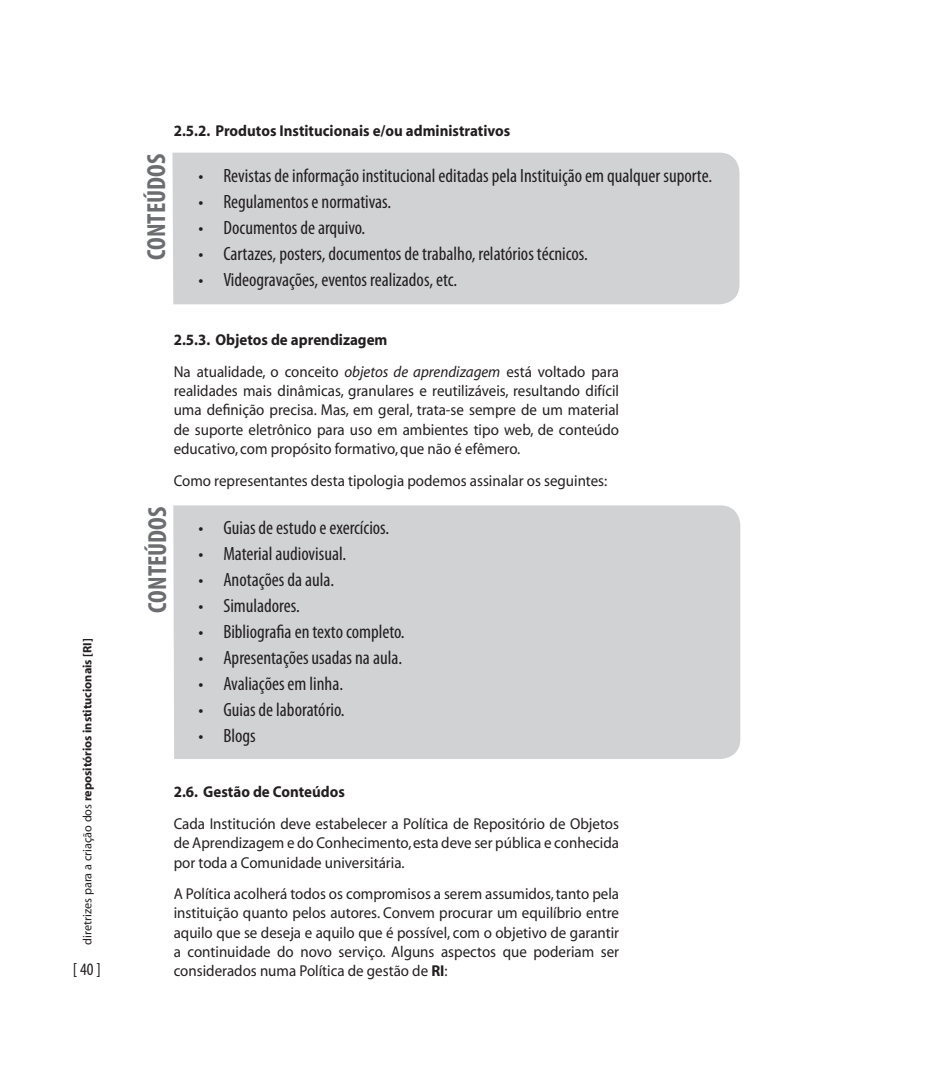
<style>
.page{position:relative;width:943px;height:1092px;background:#fff}
.page>*{position:absolute;margin:0;border:0;box-sizing:border-box;transform-origin:0 0}
.t1{font:700 condensed 26.25px "Myriad Pro";color:#6c6d70}
.t2{font:condensed 19.25px "Myriad Pro";color:#231f20}
.t3{font:condensed 17.5px "Myriad Pro";color:#231f20}
.t4{font:15.75px/19.2px "Myriad";color:#231f20;text-align:justify;scale:.95 1}
.t5{font:700 15.75px "Myriad";color:#231f20;scale:.95 1}
.t6{font:700 12.25px "Myriad";color:#231f20}
.s1{font-weight:400}
.s2{font-weight:700}
.s3{font-style:italic}
</style>
<div class="page">
<div style="left:173px;top:505px;width:567px;height:254px;background:#d1d2d4"></div>
<div style="left:172px;top:153px;width:567px;height:151px;background:#d1d2d4"></div>
<p class="t6" style="left:81px;top:944px;width:308px;rotate:-90deg"><span class="s1">diretrizes para a criação dos</span> repositórios institucionais [RI]</p>
<p class="t3" style="left:73px;top:958px;width:29px">[ 40]</p>
<h1 class="t1" style="left:140px;top:260px;width:107px;rotate:-90deg">CONTEÚDOS</h1>
<p class="t5" style="left:174px;top:122px;width:356px">2.5.2. Produtos Institucionais e/ou administrativos</p>
<p class="t2" style="left:198px;top:164px;width:515px">• Revistas de informação institucional editadas pela Instituição em qualquer suporte.</p>
<p class="t2" style="left:198px;top:190px;width:194px">• Regulamentos e normativas.</p>
<p class="t2" style="left:198px;top:216px;width:168px">• Documentos de arquivo.</p>
<p class="t2" style="left:198px;top:242px;width:391px">• Cartazes, posters, documentos de trabalho, relatórios técnicos.</p>
<p class="t2" style="left:198px;top:268px;width:260px">• Videogravações, eventos realizados, etc.</p>
<p class="t4" style="left:174px;top:325px;width:470px;line-height:31.7px"><span class="s2">2.5.3. Objetos de aprendizagem<br></span>Na atualidade, o conceito <span class="s3">objetos de aprendizagem</span> está voltado para</p>
<p class="t4" style="left:174px;top:382px;width:470px">realidades mais dinâmicas, granulares e reutilizáveis, resultando difícil uma definição precisa. Mas, em geral, trata-se sempre de um material de suporte eletrônico para uso em ambientes tipo web, de conteúdo educativo, com propósito formativo, que não é efêmero.</p>
<p class="t4" style="left:174px;top:471px;width:458px">Como representantes desta tipologia podemos assinalar os seguintes:</p>
<h1 class="t1" style="left:141px;top:612px;width:107px;rotate:-90deg">CONTEÚDOS</h1>
<p class="t2" style="left:198px;top:516px;width:192px">• Guias de estudo e exercícios.</p>
<p class="t2" style="left:198px;top:542px;width:149px">• Material audiovisual.</p>
<p class="t2" style="left:198px;top:568px;width:137px">• Anotações da aula.</p>
<p class="t2" style="left:198px;top:594px;width:103px">• Simuladores.</p>
<p class="t2" style="left:198px;top:620px;width:208px">• Bibliografia en texto completo.</p>
<p class="t2" style="left:198px;top:646px;width:205px">• Apresentações usadas na aula.</p>
<p class="t2" style="left:198px;top:672px;width:146px">• Avaliações em linha.</p>
<p class="t2" style="left:198px;top:698px;width:147px">• Guias de laboratório.</p>
<p class="t2" style="left:198px;top:724px;width:59px">• Blogs</p>
<p class="t5" style="left:174px;top:783px;width:182px">2.6. Gestão de Conteúdos</p>
<p class="t4" style="left:174px;top:814px;width:470px">Cada Institución deve estabelecer a Política de Repositório de Objetos de Aprendizagem e do Conhecimento, esta deve ser pública e conhecida por toda a Comunidade universitária.</p>
<p class="t4" style="left:174px;top:884px;width:470px">A Política acolherá todos os compromisos a serem assumidos, tanto pela instituição quanto pelos autores. Convem procurar um equilíbrio entre aquilo que se deseja e aquilo que é possível, com o objetivo de garantir a continuidade do novo serviço. Alguns aspectos que poderiam ser considerados numa Política de gestão de <span class="s2">RI</span>:</p>
</div>
